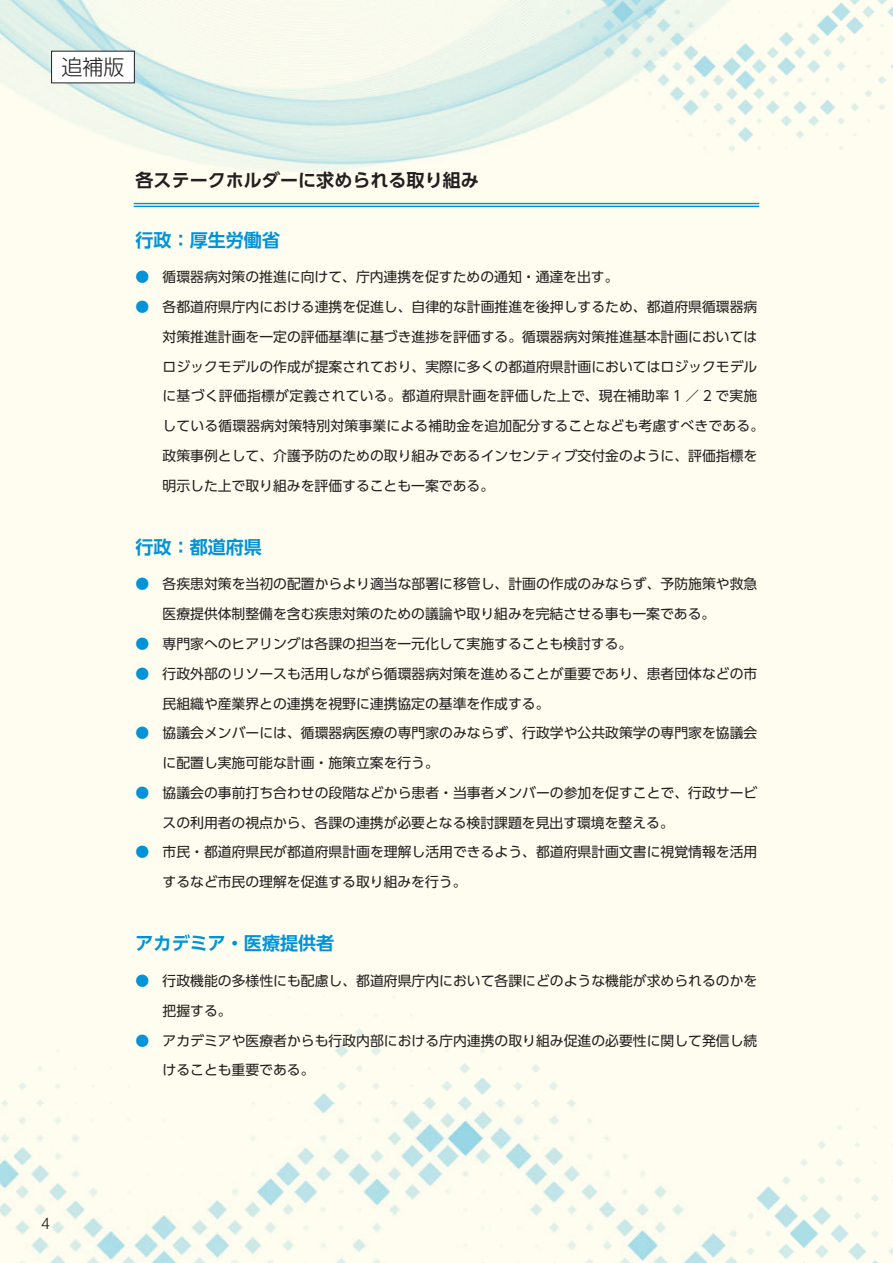
<style>
.page{position:relative;width:893px;height:1263px;background:#fff}
.page>*{position:absolute;margin:0;border:0;box-sizing:border-box;transform-origin:0 0}
.t1{font:300 21px "UD Shin Go Pro";color:#231f20}
.t2{font:700 18px "UD Shin Go Pro De";color:#0093d8}
.t3{font:700 18px "UD Shin Go Pro De";color:#231f20}
.t4{font:300 16.95px "Nimbus San";color:#231f20}
.t5{font:13.8px/29.7px "UD Shin Go Pro";color:#231f20}
.s1{color:#0093d8}
</style>
<div class="page">
<img style="left:0;top:0;width:893px;height:1263px">
<div style="left:52px;top:51px;width:82px;height:32px;background:#fff"></div>
<hr style="left:134px;top:203px;width:625px;height:1px;background:#0093d8">
<hr style="left:134px;top:206px;width:625px;height:1px;background:#0093d8">
<h1 class="t1" style="left:61px;top:50px;width:65px">追補版</h1>
<h2 class="t3" style="left:136px;top:166px;width:345px">各ステークホルダーに求められる取り組み</h2>
<h2 class="t2" style="left:136px;top:225px;width:146px">行政：厚生労働省</h2>
<p class="t5" style="left:136px;top:262px;width:485px"><span class="s1">●</span> 循環器病対策の推進に向けて、庁内連携を促すための通知・通達を出す。</p>
<p class="t5" style="left:163px;top:291px;width:603px;text-indent:-27px"><span class="s1">●</span> 各都道府県庁内における連携を促進し、自律的な計画推進を後押しするため、都道府県循環器病対策推進計画を一定の評価基準に基づき進捗を評価する。循環器病対策推進基本計画においてはロジックモデルの作成が提案されており、実際に多くの都道府県計画においてはロジックモデルに基づく評価指標が定義されている。都道府県計画を評価した上で、現在補助率 1 ／ 2 で実施している循環器病対策特別対策事業による補助金を追加配分することなども考慮すべきである。政策事例として、介護予防のための取り組みであるインセンティブ交付金のように、評価指標を明示した上で取り組みを評価することも一案である。</p>
<h2 class="t2" style="left:136px;top:532px;width:128px">行政：都道府県</h2>
<p class="t5" style="left:163px;top:569px;width:596px;text-indent:-27px"><span class="s1">●</span> 各疾患対策を当初の配置からより適当な部署に移管し、計画の作成のみならず、予防施策や救急医療提供体制整備を含む疾患対策のための議論や取り組みを完結させる事も一案である。</p>
<p class="t5" style="left:136px;top:628px;width:498px"><span class="s1">●</span> 専門家へのヒアリングは各課の担当を一元化して実施することも検討する。</p>
<p class="t5" style="left:163px;top:658px;width:596px;text-indent:-27px"><span class="s1">●</span> 行政外部のリソースも活用しながら循環器病対策を進めることが重要であり、患者団体などの市民組織や産業界との連携を視野に連携協定の基準を作成する。</p>
<p class="t5" style="left:163px;top:718px;width:596px;text-indent:-27px"><span class="s1">●</span> 協議会メンバーには、循環器病医療の専門家のみならず、行政学や公共政策学の専門家を協議会に配置し実施可能な計画・施策立案を行う。</p>
<p class="t5" style="left:163px;top:777px;width:596px;text-indent:-27px"><span class="s1">●</span> 協議会の事前打ち合わせの段階などから患者・当事者メンバーの参加を促すことで、行政サービスの利用者の視点から、各課の連携が必要となる検討課題を見出す環境を整える。</p>
<p class="t5" style="left:163px;top:837px;width:596px;text-indent:-27px"><span class="s1">●</span> 市民・都道府県民が都道府県計画を理解し活用できるよう、都道府県計画文書に視覚情報を活用するなど市民の理解を促進する取り組みを行う。</p>
<h2 class="t2" style="left:136px;top:929px;width:200px">アカデミア・医療提供者</h2>
<p class="t5" style="left:163px;top:965px;width:596px;text-indent:-27px"><span class="s1">●</span> 行政機能の多様性にも配慮し、都道府県庁内において各課にどのような機能が求められるのかを把握する。</p>
<p class="t5" style="left:163px;top:1025px;width:596px;text-indent:-27px"><span class="s1">●</span> アカデミアや医療者からも行政内部における庁内連携の取り組み促進の必要性に関して発信し続けることも重要である。</p>
<p class="t4" style="left:41px;top:1215px;width:11px">4</p>
</div>
